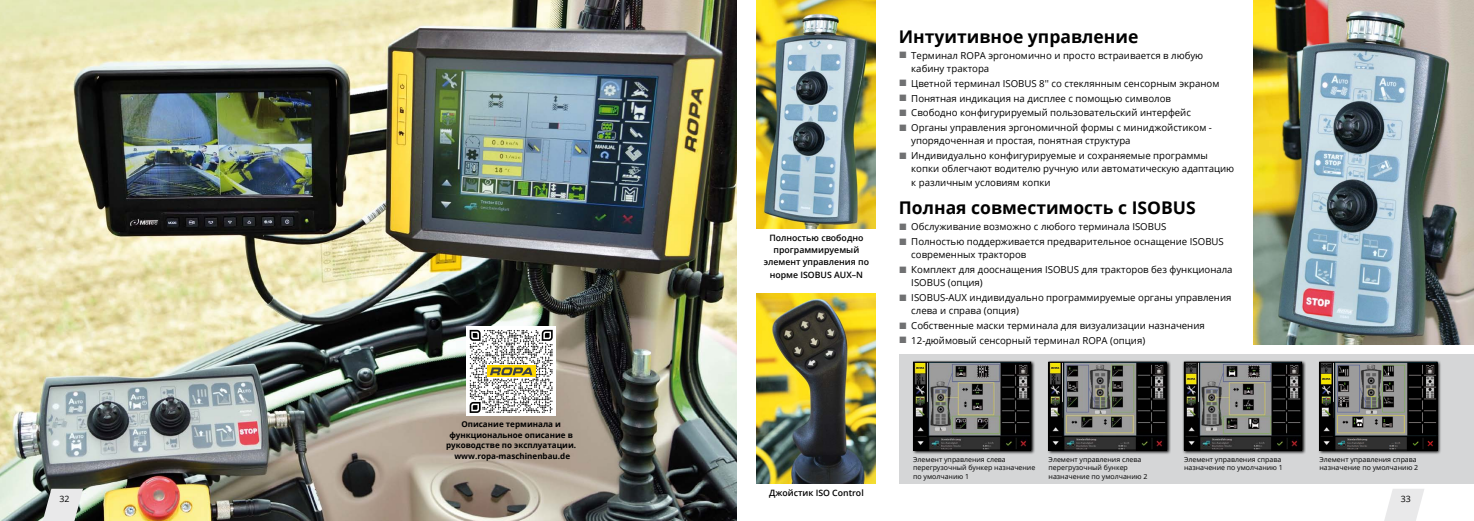
<style>
.page{position:relative;width:1474px;height:521px;background:#fff}
.page>*{position:absolute;margin:0;border:0;box-sizing:border-box;transform-origin:0 0}
.t1{font:700 17.5px "Open Sans";color:#000}
.t2{font:9.62px/13.1px "Open Sans";color:#000}
.t3{font:600 8.75px/12.2px "Open Sans";color:#000;text-align:center}
.t4{font:8.75px "Open Sans";color:#000}
.t5{font:700 8.05px/10.8px "Open Sans";color:#000;text-align:center}
.t6{font:7px/8.4px "Open Sans";color:#000}
.s1{color:#707172}
</style>
<div class="page">
<div style="left:899px;top:354px;width:574px;height:129px;background:#d5d6d7"></div>
<svg style="left:1318px;top:360px;width:123px;height:94px"></svg>
<img style="left:1321px;top:364px;width:114px;height:84px">
<div style="left:1319px;top:362px;width:118px;height:88px;border:1px solid #000"></div>
<svg style="left:1182px;top:360px;width:124px;height:94px"></svg>
<img style="left:1185px;top:364px;width:114px;height:84px">
<div style="left:1183px;top:362px;width:118px;height:88px;border:1px solid #000"></div>
<svg style="left:1047px;top:360px;width:123px;height:94px"></svg>
<img style="left:1050px;top:364px;width:114px;height:84px">
<div style="left:1048px;top:362px;width:118px;height:88px;border:1px solid #000"></div>
<svg style="left:912px;top:360px;width:123px;height:94px"></svg>
<img style="left:915px;top:364px;width:114px;height:84px">
<div style="left:913px;top:362px;width:118px;height:88px;border:1px solid #000"></div>
<img style="left:0;top:0;width:737px;height:521px">
<img style="left:1253px;top:0;width:220px;height:344px">
<img style="left:756px;top:0;width:120px;height:229px">
<img style="left:756px;top:294px;width:120px;height:189px">
<svg style="left:43px;top:489px;width:40px;height:32px"></svg>
<svg style="left:1384px;top:489px;width:40px;height:32px"></svg>
<div style="left:466px;top:327px;width:90px;height:89px;background:#fff"></div>
<svg style="left:469px;top:330px;width:83px;height:83px"></svg>
<p class="t5" style="left:446px;top:418px;width:132px">Описание терминала и функциональное описание в руководстве по эксплуатации. www.ropa-maschinenbau.de</p>
<p class="t3" style="left:763px;top:231px;width:107px">Полностью свободно программируемый элемент управления по норме ISOBUS AUX–N</p>
<h1 class="t1" style="left:898px;top:24px;width:241px">Интуитивное управление</h1>
<p class="t2" style="left:911px;top:48px;width:293px;text-indent:-12px"><span class="s1">■</span> Терминал ROPA эргономично и просто встраивается в любую кабину трактора</p>
<p class="t2" style="left:899px;top:76px;width:321px"><span class="s1">■</span> Цветной терминал ISOBUS 8'' со стеклянным сенсорным экраном</p>
<p class="t2" style="left:899px;top:91px;width:273px"><span class="s1">■</span> Понятная индикация на дисплее с помощью символов</p>
<p class="t2" style="left:899px;top:106px;width:293px"><span class="s1">■</span> Свободно конфигурируемый пользовательский интерфейс</p>
<p class="t2" style="left:911px;top:121px;width:302px;text-indent:-12px"><span class="s1">■</span> Органы управления эргономичной формы с миниджойстиком - упорядоченная и простая, понятная структура</p>
<p class="t2" style="left:911px;top:149px;width:324px;text-indent:-12px"><span class="s1">■</span> Индивидуально конфигурируемые и сохраняемые программы копки облегчают водителю ручную или автоматическую адаптацию к различным условиям копки</p>
<h1 class="t1" style="left:898px;top:196px;width:298px">Полная совместимость с ISOBUS</h1>
<p class="t2" style="left:899px;top:220px;width:268px"><span class="s1">■</span> Обслуживание возможно с любого терминала ISOBUS</p>
<p class="t2" style="left:911px;top:235px;width:314px;text-indent:-12px"><span class="s1">■</span> Полностью поддерживается предварительное оснащение ISOBUS современных тракторов</p>
<p class="t2" style="left:911px;top:263px;width:323px;text-indent:-12px"><span class="s1">■</span> Комплект для дооснащения ISOBUS для тракторов без функционала<br>ISOBUS (опция)</p>
<p class="t2" style="left:911px;top:291px;width:321px;text-indent:-12px"><span class="s1">■</span> ISOBUS-AUX индивидуально программируемые органы управления слева и справа (опция)</p>
<p class="t2" style="left:899px;top:319px;width:307px"><span class="s1">■</span> Собственные маски терминала для визуализации назначения</p>
<p class="t2" style="left:899px;top:333px;width:247px"><span class="s1">■</span> 12-дюймовый сенсорный терминал ROPA (опция)</p>
<p class="t6" style="left:913px;top:455px;width:124px">Элемент управления слева перегрузочный бункер назначение по умолчанию 1</p>
<p class="t6" style="left:1048px;top:455px;width:100px">Элемент управления слева перегрузочный бункер назначение по умолчанию 2</p>
<p class="t6" style="left:1183px;top:455px;width:100px">Элемент управления справа назначение по умолчанию 1</p>
<p class="t6" style="left:1319px;top:455px;width:100px">Элемент управления справа назначение по умолчанию 2</p>
<p class="t3" style="left:769px;top:486px;width:96px">Джойстик ISO Control</p>
<p class="t4" style="left:59px;top:492px;width:12px">32</p>
<p class="t4" style="left:1400px;top:492px;width:12px">33</p>
</div>
